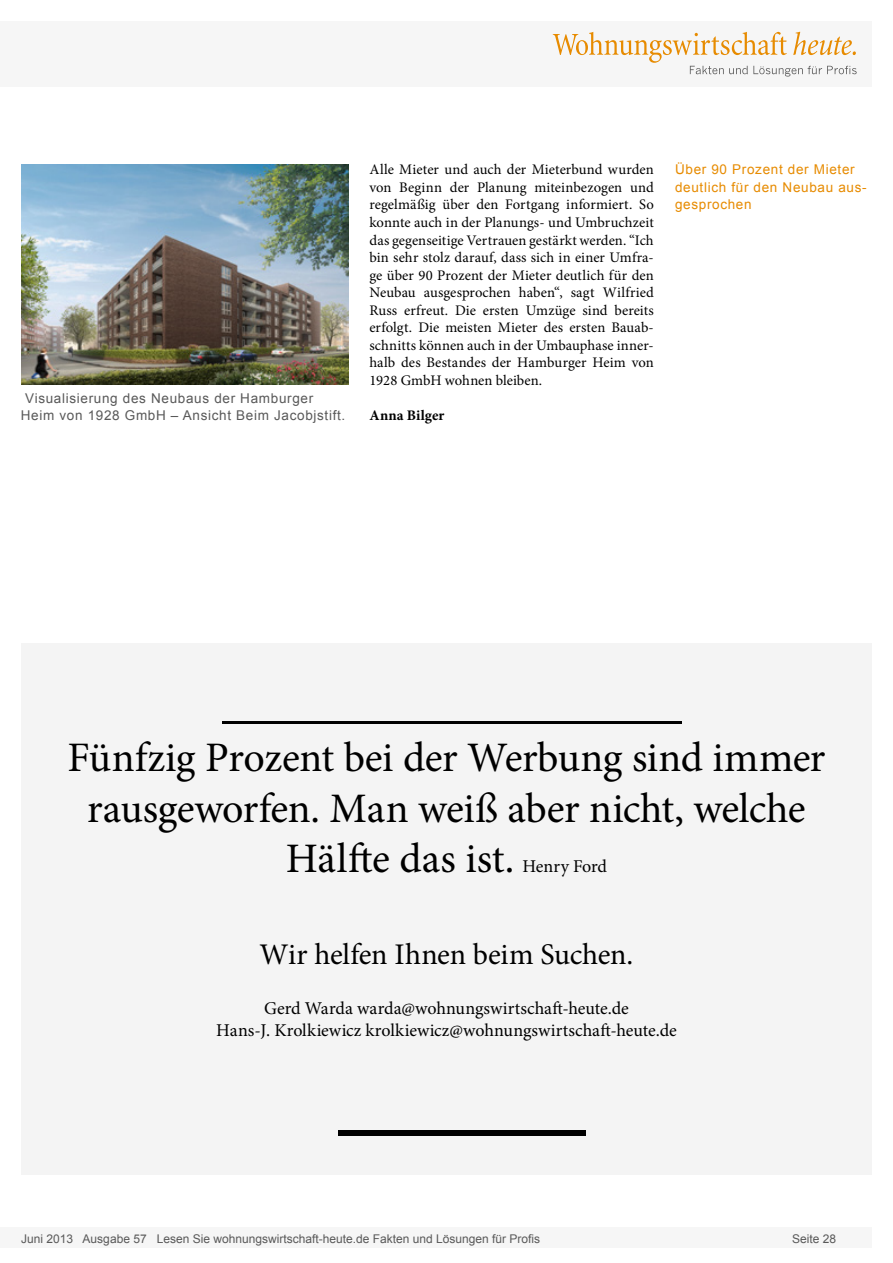
<style>
.page{position:relative;width:893px;height:1263px;background:#fff}
.page>*{position:absolute;margin:0;border:0;box-sizing:border-box;transform-origin:0 0}
.Anlesetext{font:42px "Minion Pro";letter-spacing:-.01em;color:#000}
.Anlesetext-2{font:30px "Minion Pro";letter-spacing:-.01em;color:#000}
.Anlesetext-3{font:18px "Minion Pro";letter-spacing:-.005em;color:#000}
.Fließtext_erste_Zeil{font:14.7px/17.5px "Minion Pro";color:#000;text-align:justify}
.AUTOR{font:700 14.7px "Minion Pro";letter-spacing:.005em;color:#000}
.Bildunterschrift{font:13.5px/17.5px "Arial";letter-spacing:.05em;color:#595959}
.Info{font:13.5px/17.5px "Arial";letter-spacing:.05em;color:#e78b00}
.t1{font:12px "Arial";color:#595959}
</style>
<div class="page">
<div style="left:0;top:1227px;width:872px;height:20px;background:#f6f6f6"></div>
<div style="left:0;top:21px;width:872px;height:66px;background:#f6f6f6"></div>
<svg style="left:553px;top:32px;width:304px;height:45px"></svg>
<img style="left:21px;top:165px;width:327px;height:220px">
<div style="left:21px;top:643px;width:851px;height:532px;background:#f4f4f4"></div>
<hr style="left:223px;top:721px;width:459px;height:2px;background:#000">
<div style="left:338px;top:1131px;width:248px;height:5px;background:#000"></div>
<p class="Bildunterschrift" style="left:21px;top:389px;width:326px;text-indent:4px">Visualisierung des Neubaus der Hamburger<br>Heim von 1928 GmbH – Ansicht Beim Jacobjstift.</p>
<p class="Fließtext_erste_Zeil" style="left:369px;top:161px;width:286px">Alle Mieter und auch der Mieterbund wurden von Beginn der Planung miteinbezogen und regelmäßig über den Fortgang informiert. So konnte auch in der Planungs- und Umbruchzeit das gegenseitige Vertrauen gestärkt werden. “Ich bin sehr stolz darauf, dass sich in einer Umfra&shy;ge über 90 Prozent der Mieter deutlich für den Neubau ausgesprochen haben“, sagt Wilfried Russ erfreut. Die ersten Umzüge sind bereits erfolgt. Die meisten Mieter des ersten Bauab&shy;schnitts können auch in der Umbauphase inner&shy;halb des Bestandes der Hamburger Heim von 1928 GmbH wohnen bleiben.</p>
<p class="AUTOR" style="left:369px;top:405px;width:76px">Anna Bilger</p>
<p class="Info" style="left:675px;top:161px;width:193px">Über 90 Prozent der Mieter deutlich für den Neubau aus&shy;gesprochen</p>
<p class="Anlesetext" style="left:67px;top:730px;width:760px">Fünfzig Prozent bei der Werbung sind immer</p>
<p class="Anlesetext" style="left:87px;top:780px;width:720px">rausgeworfen. Man weiß aber nicht, welche</p>
<p class="Anlesetext" style="left:286px;top:831px;width:230px">Hälfte das ist.</p>
<p class="Anlesetext-3" style="left:523px;top:854px;width:86px">Henry Ford</p>
<p class="Anlesetext-2" style="left:260px;top:934px;width:375px">Wir helfen Ihnen beim Suchen.</p>
<p class="Anlesetext-3" style="left:264px;top:997px;width:366px">Gerd Warda warda@wohnungswirtschaft-heute.de</p>
<p class="Anlesetext-3" style="left:216px;top:1018px;width:462px">Hans-J. Krolkiewicz krolkiewicz@wohnungswirtschaft-heute.de</p>
<p class="t1" style="left:21px;top:1230px;width:520px">Juni 2013 Ausgabe 57 Lesen Sie wohnungswirtschaft-heute.de Fakten und Lösungen für Profis</p>
<p class="t1" style="left:792px;top:1231px;width:46px">Seite 28</p>
</div>
